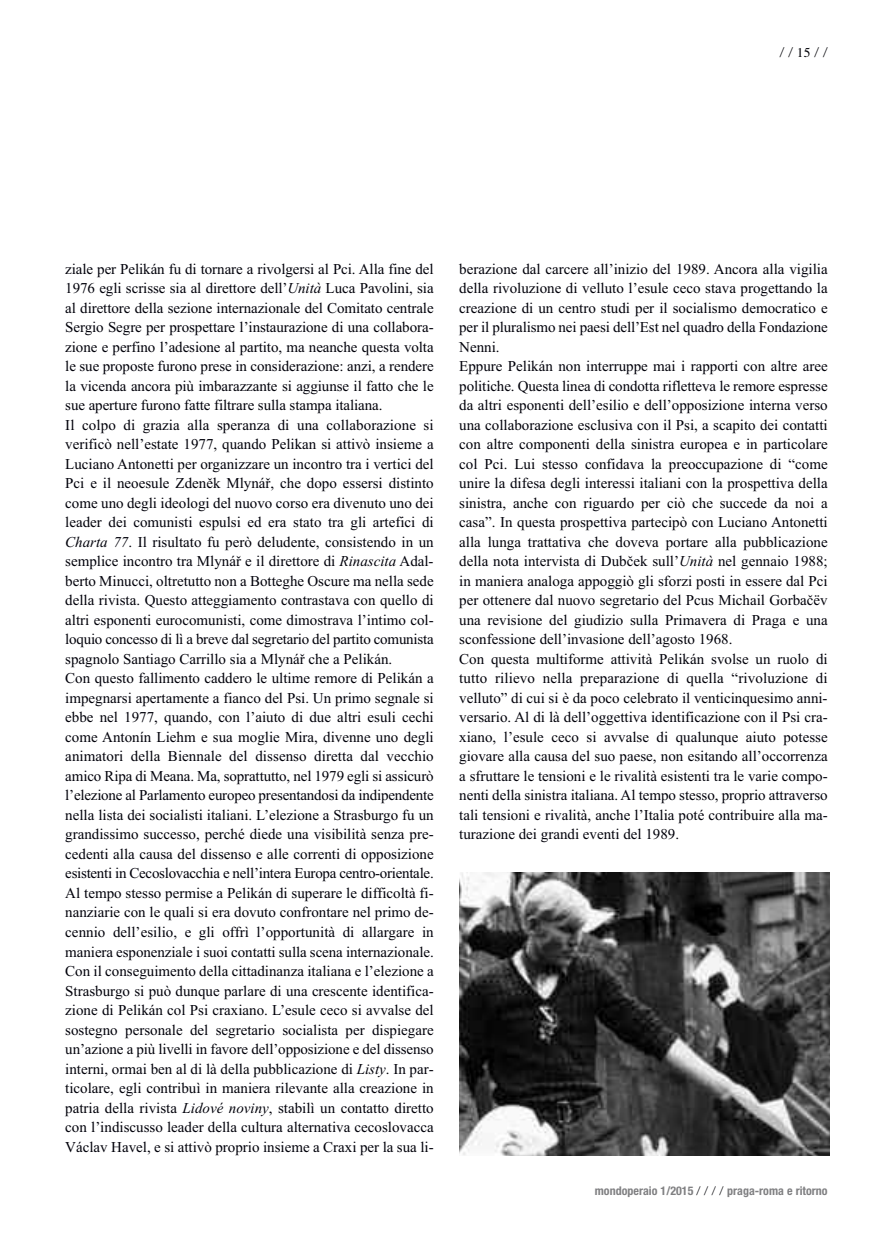
<style>
.page{position:relative;width:893px;height:1234px;background:#fff}
.page>*{position:absolute;margin:0;border:0;box-sizing:border-box;transform-origin:0 0}
.t1{font:15px/19.5px "Times New Roman";color:#00000a}
.t2{font:300 13.5px "Helvetica Neue";color:#000006}
.t3{font:700 condensed 12px "Helvetica Neue";color:#808082}
.s1{font-family:"Times";font-weight:400}
.s2{font-style:italic}
.s3{font-weight:300;font-stretch:normal;color:#000006}
</style>
<div class="page">
<img style="left:459px;top:872px;width:370px;height:282px">
<p class="t2" style="left:780px;top:41px;width:49px">//<span class="s1">15</span>//</p>
<p class="t1" style="left:65px;top:258px;width:370px">ziale per Pelikán fu di tornare a rivolgersi al Pci. Alla fine del 1976 egli scrisse sia al direttore dell’<span class="s2">Unità</span> Luca Pavolini, sia al direttore della sezione internazionale del Comitato centrale Sergio Segre per prospettare l’instaurazione di una collabora&shy;zione e perfino l’adesione al partito, ma neanche questa volta le sue proposte furono prese in considerazione: anzi, a rendere la vicenda ancora più imbarazzante si aggiunse il fatto che le sue aperture furono fatte filtrare sulla stampa italiana.<br>Il colpo di grazia alla speranza di una collaborazione si verificò nell’estate 1977, quando Pelikan si attivò insieme a Luciano Antonetti per organizzare un incontro tra i vertici del Pci e il neoesule Zdeněk Mlynář, che dopo essersi distinto come uno degli ideologi del nuovo corso era divenuto uno dei leader dei comunisti espulsi ed era stato tra gli artefici di <span class="s2">Charta 77</span>. Il risultato fu però deludente, consistendo in un semplice incontro tra Mlynář e il direttore di <span class="s2">Rinascita</span> Adal&shy;berto Minucci, oltretutto non a Botteghe Oscure ma nella sede della rivista. Questo atteggiamento contrastava con quello di altri esponenti eurocomunisti, come dimostrava l’intimo col&shy;loquio concesso di lì a breve dal segretario del partito comunista spagnolo Santiago Carrillo sia a Mlynář che a Pelikán.<br>Con questo fallimento caddero le ultime remore di Pelikán a impegnarsi apertamente a fianco del Psi. Un primo segnale si ebbe nel 1977, quando, con l’aiuto di due altri esuli cechi come Antonín Liehm e sua moglie Mira, divenne uno degli animatori della Biennale del dissenso diretta dal vecchio amico Ripa di Meana. Ma, soprattutto, nel 1979 egli si assicurò l’elezione al Parlamento europeo presentandosi da indipendente nella lista dei socialisti italiani. L’elezione a Strasburgo fu un grandissimo successo, perché diede una visibilità senza pre&shy;cedenti alla causa del dissenso e alle correnti di opposizione esistenti in Cecoslovacchia e nell’intera Europa centro-orientale.<br>Al tempo stesso permise a Pelikán di superare le difficoltà fi&shy;nanziarie con le quali si era dovuto confrontare nel primo de&shy;cennio dell’esilio, e gli offrì l’opportunità di allargare in maniera esponenziale i suoi contatti sulla scena internazionale.<br>Con il conseguimento della cittadinanza italiana e l’elezione a Strasburgo si può dunque parlare di una crescente identifica&shy;zione di Pelikán col Psi craxiano. L’esule ceco si avvalse del sostegno personale del segretario socialista per dispiegare un’azione a più livelli in favore dell’opposizione e del dissenso interni, ormai ben al di là della pubblicazione di <span class="s2">Listy</span>. In par&shy;ticolare, egli contribuì in maniera rilevante alla creazione in patria della rivista <span class="s2">Lidové noviny</span>, stabilì un contatto diretto con l’indiscusso leader della cultura alternativa cecoslovacca Václav Havel, e si attivò proprio insieme a Craxi per la sua li-</p>
<p class="t1" style="left:459px;top:258px;width:370px">berazione dal carcere all’inizio del 1989. Ancora alla vigilia della rivoluzione di velluto l’esule ceco stava progettando la creazione di un centro studi per il socialismo democratico e per il pluralismo nei paesi dell’Est nel quadro della Fondazione Nenni.<br>Eppure Pelikán non interruppe mai i rapporti con altre aree politiche. Questa linea di condotta rifletteva le remore espresse da altri esponenti dell’esilio e dell’opposizione interna verso una collaborazione esclusiva con il Psi, a scapito dei contatti con altre componenti della sinistra europea e in particolare col Pci. Lui stesso confidava la preoccupazione di “come unire la difesa degli interessi italiani con la prospettiva della sinistra, anche con riguardo per ciò che succede da noi a casa”. In questa prospettiva partecipò con Luciano Antonetti alla lunga trattativa che doveva portare alla pubblicazione della nota intervista di Dubček sull’<span class="s2">Unità</span> nel gennaio 1988; in maniera analoga appoggiò gli sforzi posti in essere dal Pci per ottenere dal nuovo segretario del Pcus Michail Gorbačëv una revisione del giudizio sulla Primavera di Praga e una sconfessione dell’invasione dell’agosto 1968.<br>Con questa multiforme attività Pelikán svolse un ruolo di tutto rilievo nella preparazione di quella “rivoluzione di velluto” di cui si è da poco celebrato il venticinquesimo anni&shy;versario. Al di là dell’oggettiva identificazione con il Psi cra&shy;xiano, l’esule ceco si avvalse di qualunque aiuto potesse giovare alla causa del suo paese, non esitando all’occorrenza a sfruttare le tensioni e le rivalità esistenti tra le varie compo&shy;nenti della sinistra italiana. Al tempo stesso, proprio attraverso tali tensioni e rivalità, anche l’Italia poté contribuire alla ma&shy;turazione dei grandi eventi del 1989.</p>
<p class="t3" style="left:595px;top:1180px;width:234px">mondoperaio 1/2015 <span class="s3">/ / / /</span> praga-roma e ritorno</p>
</div>
